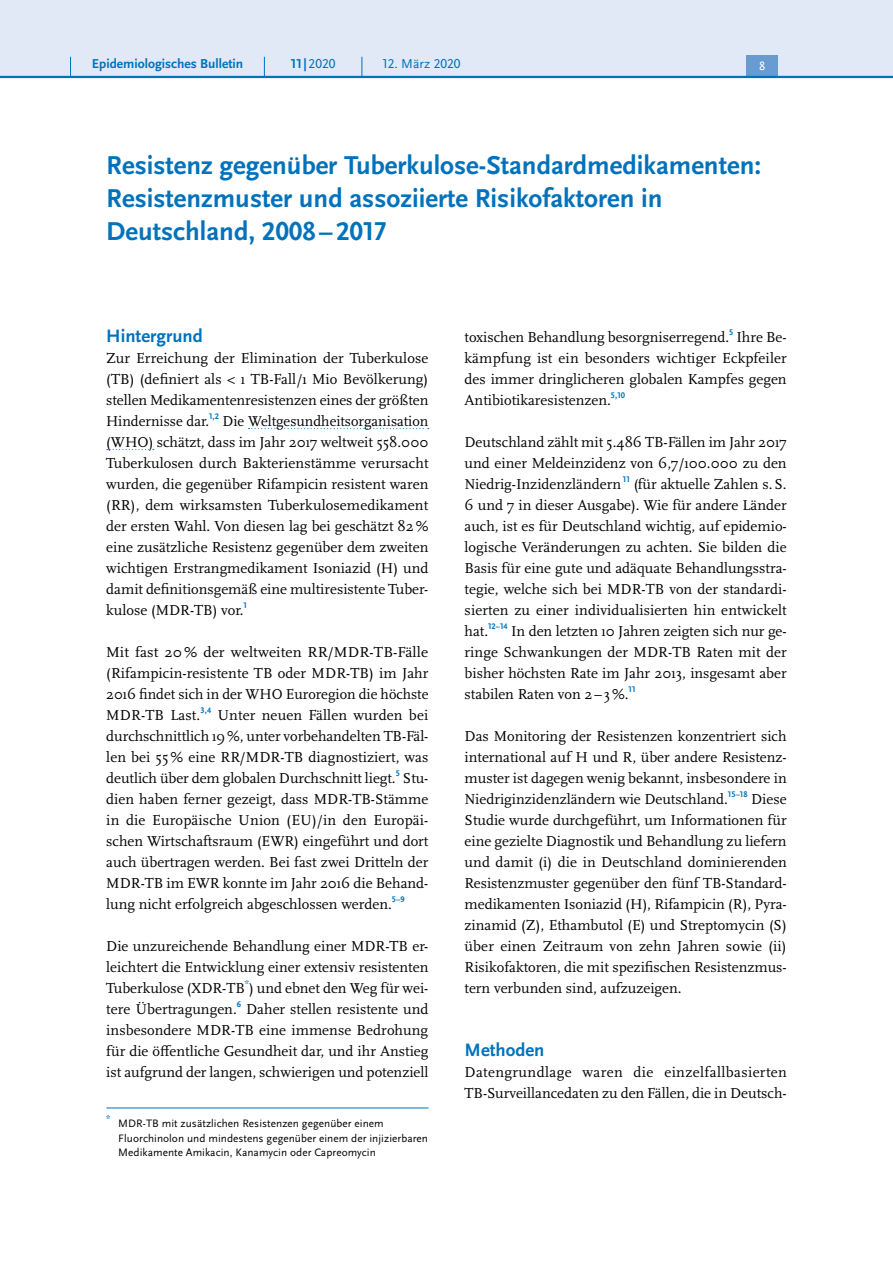
<style>
.page{position:relative;width:893px;height:1263px;background:#fff}
.page>*{position:absolute;margin:0;border:0;box-sizing:border-box;transform-origin:0 0}
.H2{font:700 27px/33px "Scala Sans Pro";color:#0072bc}
.t1{font:700 18.75px "Scala Sans Pro";color:#0072bc}
.P_-_Fließtext{font:15px/21px "Scala Pro";color:#000;text-align:justify}
.P_-_Fließtext-2{font:15px/21px "Scala Pro";letter-spacing:.025em;color:#000}
.t2{font:700 13.5px "Scala Sans Pro";color:#0072bc}
.t3{font:13.5px "Scala Sans Pro";color:#0072bc}
.t4{font:12.45px "Scala Sans Pro";color:#fff}
.Text_klein_schwarz_b{font:11.25px/14.2px "Scala Sans Pro";letter-spacing:.005em;color:#000}
.Text_klein_schwarz_b-2{font:700 8.55px "Scala Sans Pro";color:#0072bc}
.s1{font-weight:700}
</style>
<div class="page">
<svg style="left:249px;top:428px;width:180px;height:1px"></svg>
<svg style="left:107px;top:449px;width:47px;height:1px"></svg>
<hr style="left:106px;top:1108px;width:323px;height:1px;background:#0072bc">
<div style="left:0;top:0;width:893px;height:77px;background:#e1e8f6"></div>
<div style="left:746px;top:55px;width:32px;height:21px;background:#679bd2"></div>
<hr style="left:0;top:76px;width:893px;height:2px;background:#0072bc">
<svg style="left:70px;top:57px;width:1px;height:19px"></svg>
<svg style="left:264px;top:57px;width:1px;height:19px"></svg>
<svg style="left:362px;top:57px;width:1px;height:19px"></svg>
<p class="t2" style="left:92px;top:55px;width:153px">Epidemiologisches Bulletin</p>
<p class="t3" style="left:291px;top:55px;width:46px"><span class="s1">11 |</span>2020</p>
<p class="t3" style="left:383px;top:55px;width:80px">12. März 2020</p>
<p class="t4" style="left:759px;top:59px;width:8px">8</p>
<h2 class="H2" style="left:106px;top:148px;width:656px">Resistenz gegenüber Tuberkulose-Standardmedikamenten:<br>Resistenzmuster und assoziierte Risikofaktoren in<br>Deutschland, 2008– 2017</h2>
<h3 class="t1" style="left:106px;top:324px;width:98px">Hintergrund</h3>
<p class="P_-_Fließtext" style="left:106px;top:347px;width:324px">Zur Erreichung der Elimination der Tuberkulose (TB) (definiert als &lt; 1 TB-Fall/1 Mio Bevölkerung) stellen Medikamentenresistenzen eines der größten Hindernisse dar.<sup>1,2</sup> Die Weltgesundheitsorganisation (WHO) schätzt, dass im Jahr 2017 weltweit 558.000<br>Tuberkulosen durch Bakterienstämme verursacht wurden, die gegenüber Rifampicin resistent waren (RR), dem wirksamsten Tuberkulosemedikament der ersten Wahl. Von diesen lag bei geschätzt 82% eine zusätzliche Resistenz gegenüber dem zweiten wichtigen Erstrangmedikament Isoniazid (H) und damit definitionsgemäß eine multiresistente Tuber&shy;kulose (MDR-TB) vor.<sup>1</sup></p>
<p class="P_-_Fließtext" style="left:106px;top:641px;width:324px">Mit fast 20 % der weltweiten RR/MDR-TB-Fälle (Rifampicin-resistente TB oder MDR-TB) im Jahr 2016 findet sich in der WHO Euroregion die höchste MDR-TB Last.<sup>3,4</sup> Unter neuen Fällen wurden bei durchschnittlich 19%, unter vorbehandelten TB-Fäl&shy;len bei 55% eine RR/MDR-TB diagnostiziert, was deutlich über dem globalen Durchschnitt liegt.<sup>5</sup> Stu&shy;dien haben ferner gezeigt, dass MDR-TB-Stämme in die Europäische Union (EU)/in den Europäi&shy;schen Wirtschaftsraum (EWR) eingeführt und dort auch übertragen werden. Bei fast zwei Dritteln der MDR-TB im EWR konnte im Jahr 2016 die Behand&shy;lung nicht erfolgreich abgeschlossen werden.<sup>5–9</sup></p>
<p class="P_-_Fließtext" style="left:106px;top:935px;width:324px">Die unzureichende Behandlung einer MDR-TB er&shy;leichtert die Entwicklung einer extensiv resistenten Tuberkulose (XDR-TB<sup>*</sup>) und ebnet den Weg für wei&shy;tere Übertragungen.<sup>6</sup> Daher stellen resistente und insbesondere MDR-TB eine immense Bedrohung für die öffentliche Gesundheit dar, und ihr Anstieg ist aufgrund der langen, schwierigen und potenziell</p>
<p class="Text_klein_schwarz_b-2" style="left:106px;top:1113px;width:6px">*</p>
<p class="Text_klein_schwarz_b" style="left:118px;top:1116px;width:311px">MDR-TB mit zusätzlichen Resistenzen gegenüber einem<br>Fluorchinolon und mindestens gegenüber einem der injizierbaren<br>Medikamente Amikacin, Kanamycin oder Capreomycin</p>
<p class="P_-_Fließtext" style="left:465px;top:326px;width:324px">toxischen Behandlung besorgniserregend.<sup>5</sup> Ihre Be&shy;kämpfung ist ein besonders wichtiger Eckpfeiler des immer dringlicheren globalen Kampfes gegen Antibiotikaresistenzen.<sup>5,10</sup></p>
<p class="P_-_Fließtext" style="left:465px;top:431px;width:324px">Deutschland zählt mit 5.486 TB-Fällen im Jahr 2017 und einer Meldeinzidenz von 6,7/100.000 zu den Niedrig-Inzidenzländern <sup>11</sup> (für aktuelle Zahlen s.S.<br>6 und 7 in dieser Ausgabe). Wie für andere Länder auch, ist es für Deutschland wichtig, auf epidemio&shy;logische Veränderungen zu achten. Sie bilden die Basis für eine gute und adäquate Behandlungsstra&shy;tegie, welche sich bei MDR-TB von der standardi&shy;sierten zu einer individualisierten hin entwickelt hat.<sup>12–14</sup> In den letzten 10 Jahren zeigten sich nur ge&shy;ringe Schwankungen der MDR-TB Raten mit der bisher höchsten Rate im Jahr 2013, insgesamt aber stabilen Raten von 2–3%.<sup>11</sup></p>
<p class="P_-_Fließtext" style="left:465px;top:725px;width:324px">Das Monitoring der Resistenzen konzentriert sich international auf H und R, über andere Resistenz&shy;muster ist dagegen wenig bekannt, insbesondere in Niedriginzidenzländern wie Deutschland.<sup>15–18</sup> Diese Studie wurde durchgeführt, um Informationen für eine gezielte Diagnostik und Behandlung zu liefern und damit (i) die in Deutschland dominierenden Resistenzmuster gegenüber den fünf TB-Standard&shy;medikamenten Isoniazid (H), Rifampicin (R), Pyra&shy;zinamid (Z), Ethambutol (E) und Streptomycin (S) über einen Zeitraum von zehn Jahren sowie (ii)<br>Risikofaktoren, die mit spezifischen Resistenzmus&shy;tern verbunden sind, aufzuzeigen.</p>
<h3 class="t1" style="left:465px;top:1038px;width:81px">Methoden</h3>
<p class="P_-_Fließtext-2" style="left:465px;top:1061px;width:324px">Datengrundlage waren die einzelfallbasierten<br>TB-Surveillancedaten zu den Fällen, die in Deutsch-</p>
</div>
